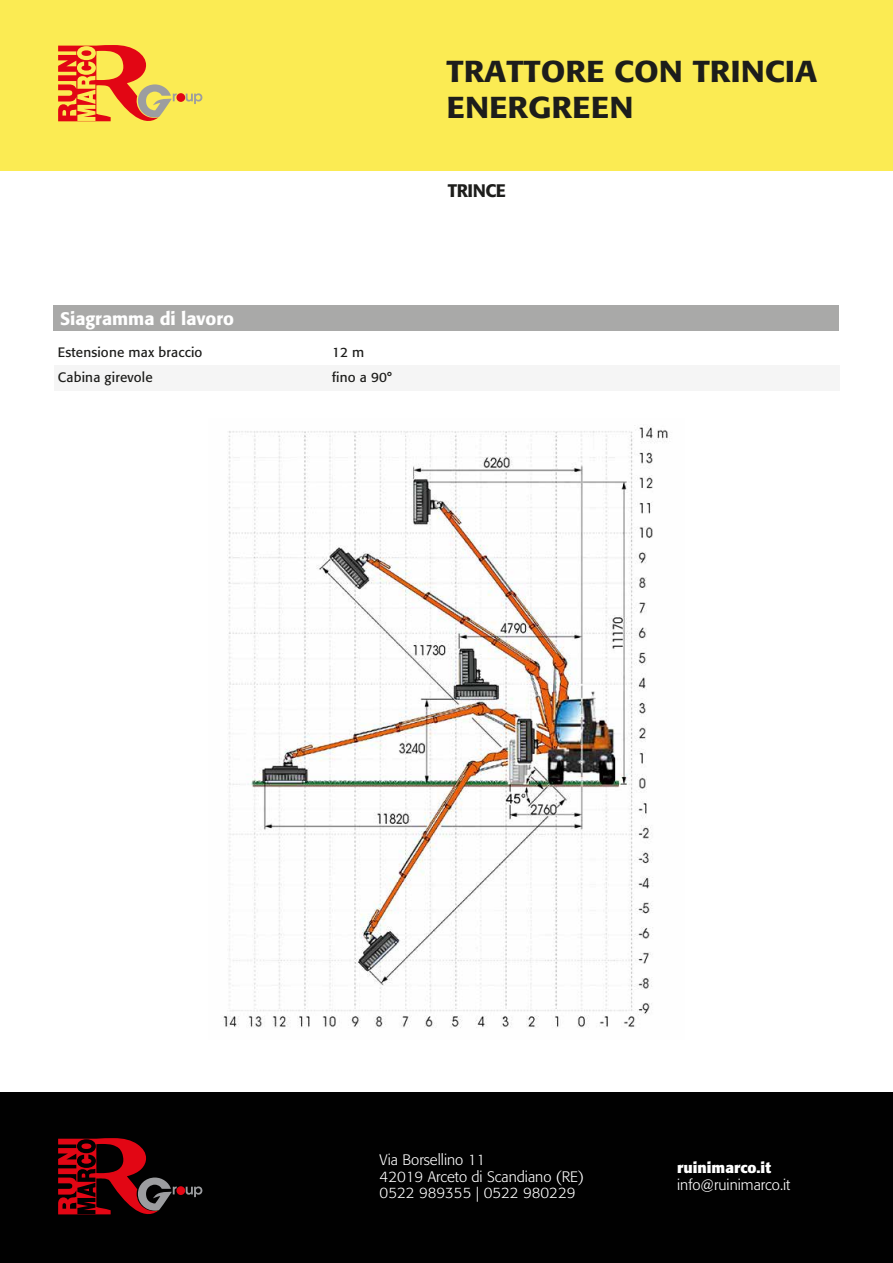
<style>
.page{position:relative;width:893px;height:1263px;background:#fff}
.page>*{position:absolute;margin:0;border:0;box-sizing:border-box;transform-origin:0 0}
.t1{font:500 30px/36px "Formata";color:#1d1d1b;scale:1.1 1}
.t2{font:500 18px "Formata";color:#fff}
.t3{font:500 18px "Formata";letter-spacing:-.025em;color:#1d1d1b}
.t4{font:300 15px/16.5px "Formata";color:#fff}
.t5{font:700 15px "Formata";color:#fff}
.t6{font:13.5px "Formata";letter-spacing:.01em;color:#1d1d1b}
</style>
<div class="page">
<div style="left:54px;top:305px;width:785px;height:26px;background:#a9a9a8"></div>
<div style="left:0;top:0;width:893px;height:170px;background:#fbeb53"></div>
<div style="left:0;top:1093px;width:893px;height:170px;background:#010101"></div>
<div style="left:54px;top:365px;width:785px;height:25px;background:#f5f5f5"></div>
<svg style="left:186px;top:93px;width:16px;height:11px"></svg>
<div style="left:176px;top:93px;width:9px;height:9px;background:#e20614;border-radius:50%"></div>
<svg style="left:58px;top:45px;width:119px;height:77px"></svg>
<svg style="left:186px;top:1186px;width:16px;height:11px"></svg>
<div style="left:176px;top:1186px;width:9px;height:9px;background:#e20614;border-radius:50%"></div>
<svg style="left:58px;top:1138px;width:119px;height:77px"></svg>
<img style="left:223px;top:425px;width:447px;height:603px">
<h1 class="t1" style="left:446px;top:53px;width:338px">TRATTORE CON TRINCIA<br>ENERGREEN</h1>
<p class="t2" style="left:60px;top:308px;width:175px">Siagramma di lavoro</p>
<p class="t6" style="left:58px;top:344px;width:146px">Estensione max braccio</p>
<p class="t6" style="left:332px;top:344px;width:34px">12 m</p>
<p class="t6" style="left:58px;top:369px;width:96px">Cabina girevole</p>
<p class="t6" style="left:332px;top:369px;width:61px">fino a 90°</p>
<p class="t3" style="left:448px;top:179px;width:59px">TRINCE</p>
<p class="t4" style="left:380px;top:1152px;width:206px">Via Borsellino 11<br>42019 Arceto di Scandiano (RE)<br>0522 989355 | 0522 980229</p>
<p class="t5" style="left:677px;top:1158px;width:95px">ruinimarco.it</p>
<p class="t4" style="left:677px;top:1176px;width:115px">info@ruinimarco.it</p>
</div>
